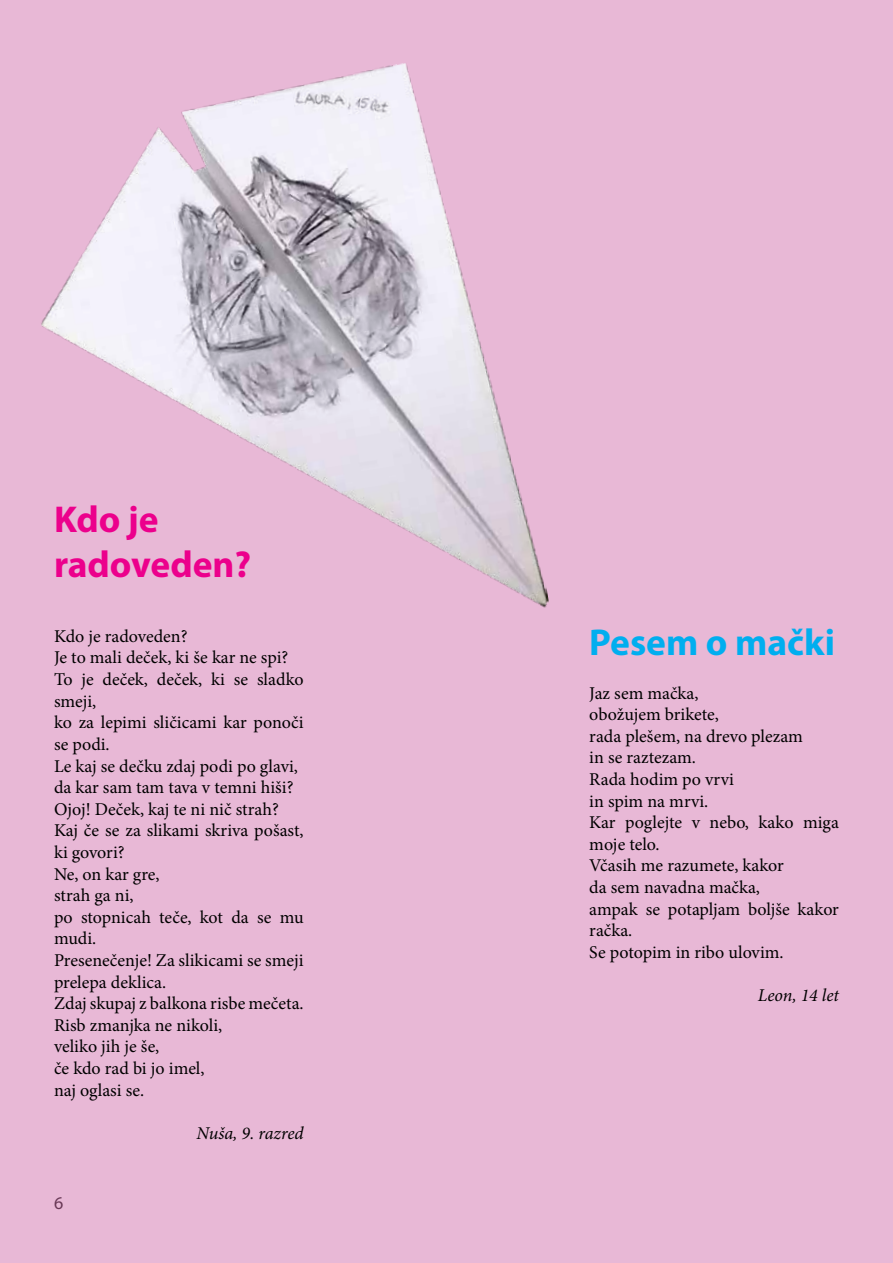
<style>
.page{position:relative;width:893px;height:1263px;background:#e8b8d6}
.page>*{position:absolute;margin:0;border:0;box-sizing:border-box;transform-origin:0 0}
.t1{font:700 37.5px/45px "Myriad Pro";color:#ec008c}
.t2{font:700 37.5px "Myriad Pro";color:#00aeef}
.t3{font:18px/21.6px "Minion Pro";color:#000}
.t4{font:italic 18px "Minion Pro";letter-spacing:-.005em;color:#000}
.t5{font:18px "Myriad Pro";color:#000}
</style>
<div class="page">
<img style="left:41px;top:63px;width:508px;height:545px">
<h1 class="t1" style="left:54px;top:496px;width:199px">Kdo je radoveden?</h1>
<p class="t3" style="left:54px;top:625px;width:251px">Kdo je radoveden?<br>Je to mali deček, ki še kar ne spi?<br>To je deček, deček, ki se sladko smeji,<br>ko za lepimi sličicami kar ponoči se podi.<br>Le kaj se dečku zdaj podi po glavi, da kar sam tam tava v temni hiši?<br>Ojoj! Deček, kaj te ni nič strah?<br>Kaj če se za slikami skriva pošast, ki govori?<br>Ne, on kar gre,<br>strah ga ni,<br>po stopnicah teče, kot da se mu mudi.<br>Presenečenje! Za slikicami se smeji prelepa deklica.<br>Zdaj skupaj z balkona risbe mečeta.<br>Risb zmanjka ne nikoli,<br>veliko jih je še,<br>če kdo rad bi jo imel,<br>naj oglasi se.</p>
<p class="t4" style="left:197px;top:1121px;width:109px">Nuša, 9. razred</p>
<p class="t5" style="left:54px;top:1192px;width:11px">6</p>
<h1 class="t2" style="left:589px;top:618px;width:247px">Pesem o mački</h1>
<p class="t3" style="left:589px;top:682px;width:251px">Jaz sem mačka,<br>obožujem brikete,<br>rada plešem, na drevo plezam<br>in se raztezam.<br>Rada hodim po vrvi<br>in spim na mrvi.<br>Kar poglejte v nebo, kako miga moje telo.<br>Včasih me razumete, kakor<br>da sem navadna mačka,<br>ampak se potapljam boljše kakor račka.<br>Se potopim in ribo ulovim.</p>
<p class="t4" style="left:758px;top:983px;width:83px">Leon, 14 let</p>
</div>
